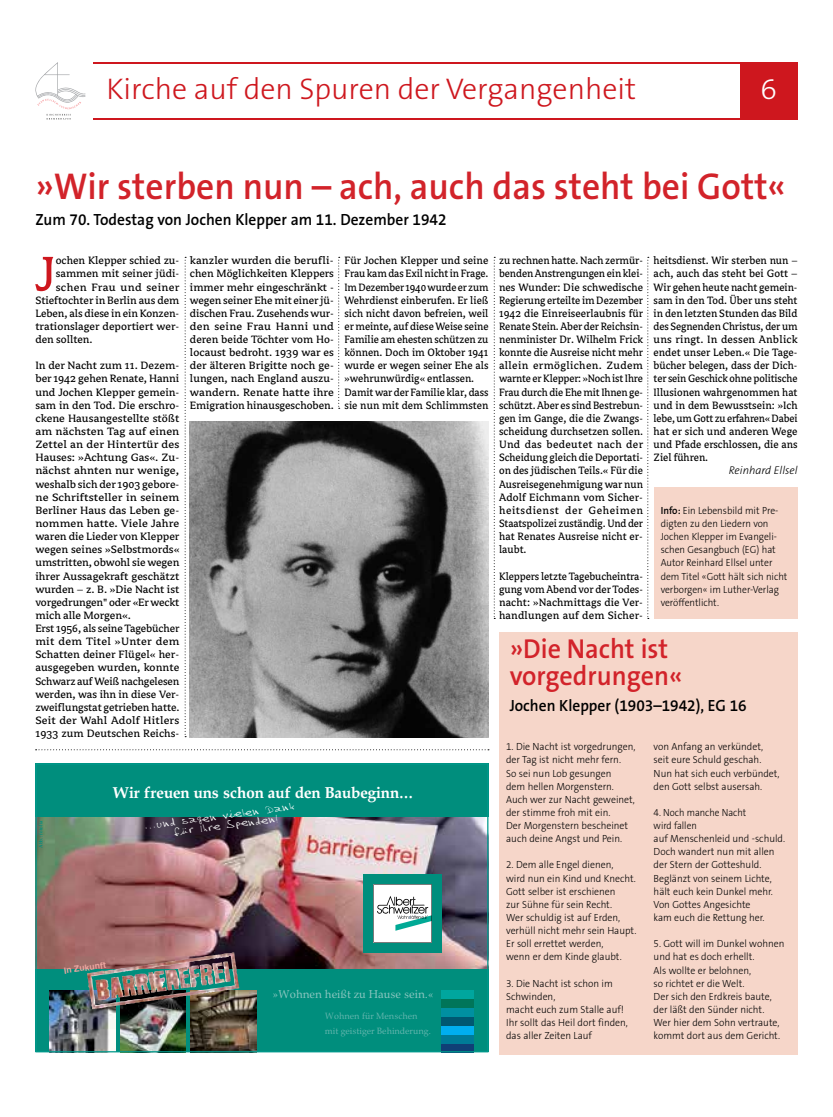
<style>
.page{position:relative;width:833px;height:1117px;background:#fff}
.page>*{position:absolute;margin:0;border:0;box-sizing:border-box;transform-origin:0 0}
.t1{font:54.12px "Avance";color:#ce171e}
.t2{font:600 37.5px "The Sans B6";color:#d2232a;scale:.95 1}
.t3{font:300 30px "The Sans B3";color:#ce171e}
.t4{font:300 30px "The Sans B3";color:#fff}
.t5{font:600 27.5px/26.2px "The Sans B6";color:#d2232a;scale:.95 1}
.t6{font:600 16.25px "The Sans B6";color:#000;scale:.95 1}
.t7{font:16.25px "Palatino TCE Bold";color:#fff}
.t8{font:11.88px/13.1px "Avance";color:#000}
.t9{font:11.88px/13.1px "Avance";color:#000;text-align:justify;scale:.95 1}
.t10{font:11.88px/13.1px "Avance";color:#000;text-align:justify;scale:1.04 1}
.t11{font:11.88px/13.1px "Avance";color:#000;text-align:justify;scale:.94 1}
.t12{font:11.88px "Palatino TCE Regular";color:#8bc6c0}
.t13{font:11.88px "Avance";letter-spacing:.025em;color:#000;scale:1.05 1}
.t14{font:italic 300 11.25px "The Sans B3";color:#000}
.t15{font:300 10.38px/13.1px "The Sans B3";color:#000;scale:.95 1}
.t16{font:300 10.38px/13.1px "The Sans B3";color:#000;scale:.93 1}
.t17{font:9.38px/15.5px "Palatino TCE Regular";color:#62b5ad}
.t18{font:700 8.75px "Arial";color:#eca6a0}
.t19{font:8.12px/9.6px "Steve Hand";color:#fff}
.t20{font:5px "Palatino TCE Bold";color:#008e7d}
.s1{font-family:"The Sans B6";font-weight:600}
.s2{font-size:10px}
</style>
<div class="page">
<img style="left:190px;top:422px;width:298px;height:315px">
<div style="left:740px;top:62px;width:57px;height:57px;background:#ce171e"></div>
<hr style="left:93px;top:62px;width:704px;height:2px;background:#ce171e">
<hr style="left:93px;top:118px;width:704px;height:1px;background:#ce171e">
<svg style="left:35px;top:62px;width:50px;height:57px"></svg>
<svg style="left:185px;top:257px;width:1px;height:480px"></svg>
<svg style="left:338px;top:257px;width:2px;height:152px"></svg>
<svg style="left:494px;top:257px;width:1px;height:362px"></svg>
<svg style="left:647px;top:257px;width:2px;height:362px"></svg>
<div style="left:35px;top:763px;width:453px;height:289px;background:#008e7d"></div>
<img style="left:37px;top:817px;width:449px;height:150px">
<div style="left:363px;top:874px;width:79px;height:78px;background:#008e7d"></div>
<svg style="left:373px;top:884px;width:59px;height:58px;background:#d6e0df"></svg>
<div style="left:441px;top:989px;width:33px;height:9px;background:#00a69e"></div>
<div style="left:441px;top:998px;width:33px;height:9px;background:#007559"></div>
<div style="left:441px;top:1007px;width:33px;height:9px;background:#0090a1"></div>
<div style="left:441px;top:1016px;width:33px;height:9px;background:#005871"></div>
<div style="left:441px;top:1025px;width:33px;height:9px;background:#00aeef"></div>
<div style="left:441px;top:1034px;width:33px;height:9px;background:#007b97"></div>
<div style="left:441px;top:1043px;width:33px;height:9px;background:#103f76"></div>
<img style="left:50px;top:990px;width:66px;height:60px">
<img style="left:120px;top:1008px;width:66px;height:42px">
<img style="left:191px;top:990px;width:66px;height:60px">
<img style="left:87px;top:952px;width:146px;height:56px">
<div style="left:35px;top:763px;width:453px;height:289px;border:1px solid #00998c"></div>
<div style="left:499px;top:632px;width:298px;height:422px;background:#f6d6c9"></div>
<div style="left:653px;top:487px;width:144px;height:131px;background:#f6d6c9"></div>
<svg style="left:36px;top:749px;width:453px;height:1px"></svg>
<h3 class="t3" style="left:106px;top:74px;width:531px">Kirche auf den Spuren der Vergangenheit</h3>
<h3 class="t4" style="left:760px;top:74px;width:18px">6</h3>
<h2 class="t2" style="left:35px;top:166px;width:791px">»Wir sterben nun – ach, auch das steht bei Gott«</h2>
<h3 class="t6" style="left:35px;top:211px;width:434px">Zum 70. Todestag von Jochen Klepper am 11. Dezember 1942</h3>
<h1 class="t1" style="left:35px;top:246px;width:22px">J</h1>
<p class="t8" style="left:56px;top:254px;width:125px">ochen Klepper schied zu-</p>
<p class="t8" style="left:56px;top:267px;width:125px">sammen mit seiner jüdi-</p>
<p class="t13" style="left:56px;top:281px;width:119px">schen Frau und seiner</p>
<p class="t8" style="left:35px;top:293px;width:145px">Stieftochter in Berlin aus dem</p>
<p class="t8" style="left:35px;top:307px;width:145px">Leben, als diese in ein Konzen-</p>
<p class="t8" style="left:35px;top:320px;width:145px">trationslager deportiert wer-</p>
<p class="t8" style="left:35px;top:333px;width:59px">den sollten.</p>
<p class="t8" style="left:35px;top:359px;width:145px">In der Nacht zum 11. Dezem&shy;ber 1942 gehen Renate, Hanni und Jochen Klepper gemein&shy;sam in den Tod. Die erschro&shy;ckene Hausangestellte stößt am nächsten Tag auf einen<br>Zettel an der Hintertür des<br>Hauses: »Achtung Gas«. Zu&shy;nächst ahnten nur wenige, weshalb sich der 1903 gebore&shy;ne Schriftsteller in seinem<br>Berliner Haus das Leben ge&shy;nommen hatte. Viele Jahre waren die Lieder von Klepper wegen seines »Selbstmords« umstritten, obwohl sie wegen ihrer Aussagekraft geschätzt wurden – z. B. »Die Nacht ist vorgedrungen" oder «Er weckt mich alle Morgen«.<br>Erst 1956, als seine Tagebücher mit dem Titel »Unter dem<br>Schatten deiner Flügel« her&shy;ausgegeben wurden, konnte<br>Schwarz auf Weiß nachgelesen werden, was ihn in diese Ver&shy;zweiflungstat getrieben hatte.<br>Seit der Wahl Adolf Hitlers<br>1933 zum Deutschen Reichs-</p>
<p class="t10" style="left:190px;top:254px;width:140px">kanzler wurden die berufli&shy;chen Möglichkeiten Kleppers immer mehr eingeschränkt - wegen seiner Ehe mit einer jü&shy;dischen Frau. Zusehends wur&shy;den seine Frau Hanni und deren beide Töchter vom Ho&shy;locaust bedroht. 1939 war es der älteren Brigitte noch ge&shy;lungen, nach England auszu&shy;wandern. Renate hatte ihre Emigration hinausgeschoben.</p>
<p class="t8" style="left:344px;top:254px;width:145px">Für Jochen Klepper und seine<br>Frau kam das Exil nicht in Frage.<br>Im Dezember 1940 wurde er zum<br>Wehrdienst einberufen. Er ließ sich nicht davon befreien, weil er meinte, auf diese Weise seine<br>Familie am ehesten schützen zu können. Doch im Oktober 1941 wurde er wegen seiner Ehe als »wehrunwürdig« entlassen.<br>Damit war der Familie klar, dass sie nun mit dem Schlimmsten</p>
<p class="t9" style="left:499px;top:254px;width:153px">zu rechnen hatte. Nach zermür&shy;benden Anstrengungen ein klei&shy;nes Wunder: Die schwedische Regierung erteilte im Dezember 1942 die Einreiseerlaubnis für Renate Stein. Aber der Reichsin&shy;nenminister Dr. Wilhelm Frick konnte die Ausreise nicht mehr allein ermöglichen. Zudem warnte er Klepper: »Noch ist Ihre Frau durch die Ehe mit Ihnen ge&shy;schützt. Aber es sind Bestrebun&shy;gen im Gange, die die Zwangs&shy;scheidung durchsetzen sollen.<br>Und das bedeutet nach der Scheidung gleich die Deportati&shy;on des jüdischen Teils.« Für die Ausreisegenehmigung war nun Adolf Eichmann vom Sicher&shy;heitsdienst der Geheimen Staatspolizei zuständig. Und der hat Renates Ausreise nicht er&shy;laubt.</p>
<p class="t11" style="left:499px;top:569px;width:155px">Kleppers letzte Tagebucheintra&shy;gung vom Abend vor der Todes&shy;nacht: »Nachmittags die Ver&shy;handlungen auf dem Sicher-</p>
<p class="t9" style="left:653px;top:254px;width:153px">heitsdienst. Wir sterben nun – ach, auch das steht bei Gott – Wir gehen heute nacht gemein&shy;sam in den Tod. Über uns steht in den letzten Stunden das Bild des Segnenden Christus, der um uns ringt. In dessen Anblick endet unser Leben.« Die Tage&shy;bücher belegen, dass der Dich&shy;ter sein Geschick ohne politische Illusionen wahrgenommen hat und in dem Bewusstsein: »Ich lebe, um Gott zu erfahren« Dabei hat er sich und anderen Wege und Pfade erschlossen, die ans Ziel führen.</p>
<p class="t14" style="left:729px;top:464px;width:70px">Reinhard Ellsel</p>
<p class="t16" style="left:660px;top:504px;width:138px"><span class="s1">Info:</span> Ein Lebensbild mit Pre&shy;digten zu den Liedern von<br>Jochen Klepper im Evangeli&shy;schen Gesangbuch (EG) hat<br>Autor Reinhard Ellsel unter dem Titel «Gott hält sich nicht verborgen« im Luther-Verlag veröffentlicht.</p>
<h3 class="t5" style="left:510px;top:636px;width:184px">»Die Nacht ist vorgedrungen«</h3>
<h3 class="t6" style="left:510px;top:696px;width:251px">Jochen Klepper (1903–1942), EG 16</h3>
<p class="t20" style="left:38px;top:847px;width:29px;rotate:-90deg">Abb.: fotolia</p>
<h3 class="t7" style="left:112px;top:782px;width:302px">Wir freuen uns schon auf den Baubeginn...</h3>
<p class="t19" style="left:173px;top:817px;width:123px;text-indent:-25px;rotate:-7deg">..und sagen vielen Dank für Ihre Spenden!</p>
<p class="t18" style="left:63px;top:964px;width:44px;rotate:-8deg">In Zukunft</p>
<p class="t12" style="left:273px;top:986px;width:162px">»Wohnen heißt zu Hause sein.«</p>
<p class="t17" style="left:325px;top:1007px;width:108px">Wohnen für Menschen mit geistiger Behinderung<span class="s2">.</span></p>
<p class="t15" style="left:506px;top:740px;width:138px">1. Die Nacht ist vorgedrungen, der Tag ist nicht mehr fern.<br>So sei nun Lob gesungen<br>dem hellen Morgenstern.<br>Auch wer zur Nacht geweinet, der stimme froh mit ein.<br>Der Morgenstern bescheinet auch deine Angst und Pein.</p>
<p class="t15" style="left:506px;top:858px;width:139px">2. Dem alle Engel dienen,<br>wird nun ein Kind und Knecht.<br>Gott selber ist erschienen<br>zur Sühne für sein Recht.<br>Wer schuldig ist auf Erden, verhüll nicht mehr sein Haupt.<br>Er soll errettet werden,<br>wenn er dem Kinde glaubt.</p>
<p class="t15" style="left:506px;top:976px;width:130px">3. Die Nacht ist schon im<br>Schwinden,<br>macht euch zum Stalle auf!<br>Ihr sollt das Heil dort finden, das aller Zeiten Lauf</p>
<p class="t15" style="left:653px;top:740px;width:134px">von Anfang an verkündet, seit eure Schuld geschah.<br>Nun hat sich euch verbündet, den Gott selbst ausersah.</p>
<p class="t15" style="left:653px;top:806px;width:140px">4. Noch manche Nacht<br>wird fallen<br>auf Menschenleid und -schuld.<br>Doch wandert nun mit allen der Stern der Gotteshuld.<br>Beglänzt von seinem Lichte, hält euch kein Dunkel mehr.<br>Von Gottes Angesichte<br>kam euch die Rettung her.</p>
<p class="t15" style="left:653px;top:937px;width:139px">5. Gott will im Dunkel wohnen und hat es doch erhellt.<br>Als wollte er belohnen,<br>so richtet er die Welt.<br>Der sich den Erdkreis baute, der läßt den Sünder nicht.<br>Wer hier dem Sohn vertraute, kommt dort aus dem Gericht.</p>
</div>
